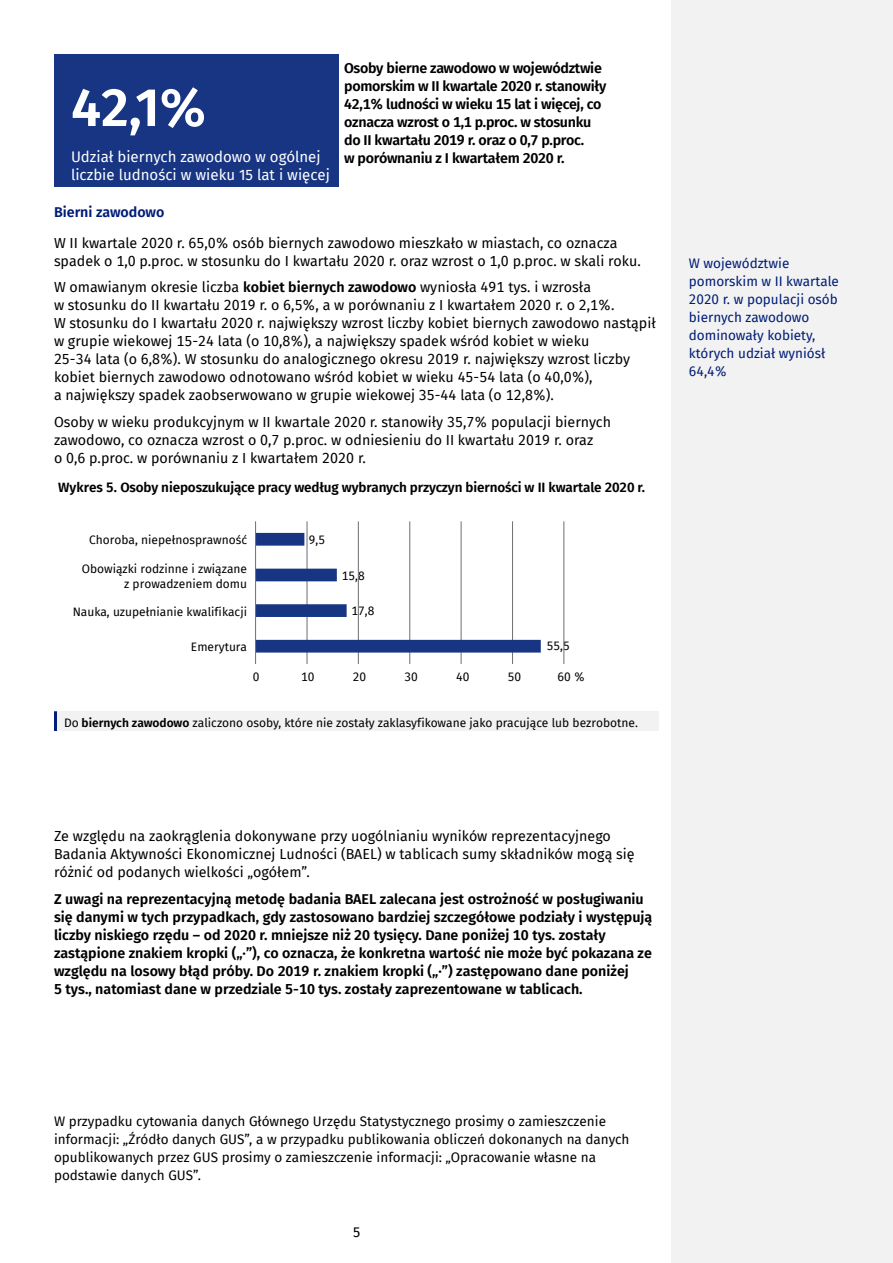
<style>
.page{position:relative;width:893px;height:1263px;background:#fff}
.page>*{position:absolute;margin:0;border:0;box-sizing:border-box;transform-origin:0 0}
.t1{font:600 54px "Fira Sans";color:#fff}
.granatowa_ramka{font:15px/18px "Fira Sans";color:#fff}
.TEKST_zwykły{font:14.25px/18px "Fira Sans";color:#000}
.TEKST_zwykły-2{font:600 14.25px/18px "Fira Sans";color:#000}
.TEKST_zwykły-3{font:600 14.25px/18px "Fira Sans";letter-spacing:-.02em;color:#000}
.TYTUŁ_podrozdziału{font:600 14.25px "Fira Sans";color:#001d77}
.TEKST_zwykły-4{font:13.5px/18px "Fira Sans";color:#000}
.TEKST_na_marginesie{font:13.5px/18px "Fira Sans";color:#001d77}
.TYTUŁ_wykresu-tabl{font:600 13.5px "Fira Sans";letter-spacing:-.01em;color:#000}
.TABL_notka{font:12px/14.4px "Fira Sans";color:#000;text-align:right}
.s1{font-weight:600}
</style>
<div class="page">
<hr style="left:0;top:0;width:1px;height:1263px;background:#f2f2f2">
<div style="left:672px;top:0;width:221px;height:1263px;background:#f2f2f2"></div>
<div style="left:54px;top:54px;width:284px;height:132px;background:#173583"></div>
<hr style="left:564px;top:521px;width:1px;height:143px;background:#6d6e71">
<hr style="left:512px;top:521px;width:1px;height:143px;background:#6d6e71">
<hr style="left:461px;top:521px;width:1px;height:143px;background:#6d6e71">
<hr style="left:409px;top:521px;width:1px;height:143px;background:#6d6e71">
<hr style="left:358px;top:521px;width:1px;height:143px;background:#6d6e71">
<hr style="left:307px;top:521px;width:1px;height:143px;background:#6d6e71">
<svg style="left:256px;top:533px;width:285px;height:119px"></svg>
<hr style="left:255px;top:521px;width:1px;height:143px;background:#6d6e71">
<div style="left:56px;top:711px;width:603px;height:20px;background:#f2f2f3"></div>
<hr style="left:54px;top:711px;width:3px;height:20px;background:#001d77">
<p class="t1" style="left:71px;top:63px;width:136px">42,1%</p>
<p class="granatowa_ramka" style="left:71px;top:147px;width:260px">Udział biernych zawodowo w ogólnej liczbie ludności w wieku 15 lat i więcej</p>
<p class="TEKST_zwykły-3" style="left:344px;top:59px;width:264px">Osoby bierne zawodowo w województwie pomorskim w II kwartale 2020 r. stanowiły 42,1% ludności w wieku 15 lat i więcej, co oznacza wzrost o 1,1 p.proc. w stosunku do II kwartału 2019 r. oraz o 0,7 p.proc.<br>w porównaniu z I kwartałem 2020 r.</p>
<p class="TYTUŁ_podrozdziału" style="left:54px;top:200px;width:112px">Bierni zawodowo</p>
<p class="TEKST_zwykły" style="left:54px;top:233px;width:588px">W II kwartale 2020 r. 65,0% osób biernych zawodowo mieszkało w miastach, co oznacza spadek o 1,0 p.proc. w stosunku do I kwartału 2020 r. oraz wzrost o 1,0 p.proc. w skali roku.</p>
<p class="TEKST_zwykły" style="left:54px;top:278px;width:603px">W omawianym okresie liczba <span class="s1">kobiet biernych zawodowo</span> wyniosła 491 tys. i wzrosła<br>w stosunku do II kwartału 2019 r. o 6,5%, a w porównaniu z I kwartałem 2020 r. o 2,1%.<br>W stosunku do I kwartału 2020 r. największy wzrost liczby kobiet biernych zawodowo nastąpił w grupie wiekowej 15-24 lata (o 10,8%), a największy spadek wśród kobiet w wieku<br>25-34 lata (o 6,8%). W stosunku do analogicznego okresu 2019 r. największy wzrost liczby kobiet biernych zawodowo odnotowano wśród kobiet w wieku 45-54 lata (o 40,0%),<br>a największy spadek zaobserwowano w grupie wiekowej 35-44 lata (o 12,8%).</p>
<p class="TEKST_zwykły" style="left:54px;top:412px;width:559px">Osoby w wieku produkcyjnym w II kwartale 2020 r. stanowiły 35,7% populacji biernych zawodowo, co oznacza wzrost o 0,7 p.proc. w odniesieniu do II kwartału 2019 r. oraz<br>o 0,6 p.proc. w porównaniu z I kwartałem 2020 r.</p>
<p class="TYTUŁ_wykresu-tabl" style="left:58px;top:476px;width:588px">Wykres 5. Osoby nieposzukujące pracy według wybranych przyczyn bierności w II kwartale 2020 r.</p>
<p class="TABL_notka" style="left:89px;top:533px;width:159px">Choroba, niepełnosprawność</p>
<p class="TABL_notka" style="left:82px;top:561px;width:167px">Obowiązki rodzinne i związane z prowadzeniem domu</p>
<p class="TABL_notka" style="left:73px;top:605px;width:176px">Nauka, uzupełnianie kwalifikacji</p>
<p class="TABL_notka" style="left:191px;top:639px;width:58px">Emerytura</p>
<p class="TABL_notka" style="left:309px;top:532px;width:18px">9,5</p>
<p class="TABL_notka" style="left:342px;top:568px;width:24px">15,8</p>
<p class="TABL_notka" style="left:352px;top:603px;width:24px">17,8</p>
<p class="TABL_notka" style="left:547px;top:639px;width:24px">55,5</p>
<p class="TABL_notka" style="left:253px;top:669px;width:8px">0</p>
<p class="TABL_notka" style="left:301px;top:669px;width:15px">10</p>
<p class="TABL_notka" style="left:353px;top:669px;width:15px">20</p>
<p class="TABL_notka" style="left:404px;top:669px;width:15px">30</p>
<p class="TABL_notka" style="left:456px;top:669px;width:15px">40</p>
<p class="TABL_notka" style="left:508px;top:669px;width:15px">50</p>
<p class="TABL_notka" style="left:557px;top:669px;width:29px">60 %</p>
<p class="TABL_notka" style="left:64px;top:715px;width:575px">Do <span class="s1">biernych zawodowo</span> zaliczono osoby, które nie zostały zaklasyfikowane jako pracujące lub bezrobotne.</p>
<p class="TEKST_na_marginesie" style="left:689px;top:254px;width:152px">W województwie pomorskim w II kwartale<br>2020 r. w populacji osób biernych zawodowo dominowały kobiety, których udział wyniósł<br>64,4%</p>
<p class="TEKST_zwykły" style="left:54px;top:827px;width:582px">Ze względu na zaokrąglenia dokonywane przy uogólnianiu wyników reprezentacyjnego<br>Badania Aktywności Ekonomicznej Ludności (BAEL) w tablicach sumy składników mogą się różnić od podanych wielkości „ogółem”.</p>
<p class="TEKST_zwykły-2" style="left:54px;top:889px;width:600px">Z uwagi na reprezentacyjną metodę badania BAEL zalecana jest ostrożność w posługiwaniu się danymi w tych przypadkach, gdy zastosowano bardziej szczegółowe podziały i występują liczby niskiego rzędu – od 2020 r. mniejsze niż 20 tysięcy. Dane poniżej 10 tys. zostały zastąpione znakiem kropki („·”), co oznacza, że konkretna wartość nie może być pokazana ze względu na losowy błąd próby. Do 2019 r. znakiem kropki („·”) zastępowano dane poniżej<br>5 tys., natomiast dane w przedziale 5-10 tys. zostały zaprezentowane w tablicach.</p>
<p class="TEKST_zwykły-4" style="left:54px;top:1112px;width:577px">W przypadku cytowania danych Głównego Urzędu Statystycznego prosimy o zamieszczenie informacji: „Źródło danych GUS”, a w przypadku publikowania obliczeń dokonanych na danych opublikowanych przez GUS prosimy o zamieszczenie informacji: „Opracowanie własne na podstawie danych GUS”.</p>
<p class="TEKST_zwykły" style="left:353px;top:1223px;width:9px">5</p>
</div>
